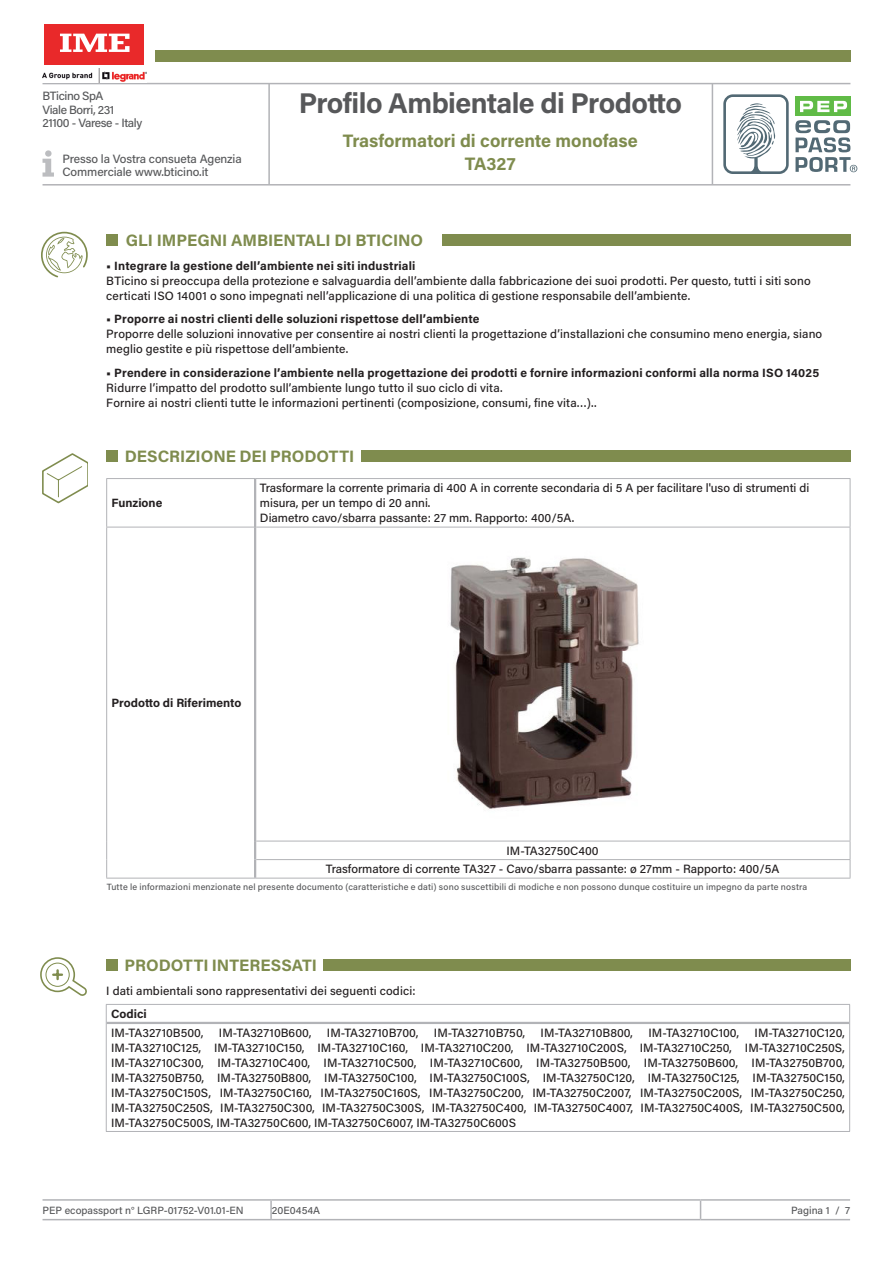
<style>
.page{position:relative;width:893px;height:1263px;background:#fff}
.page>*{position:absolute;margin:0;border:0;box-sizing:border-box;transform-origin:0 0}
.t1{font:700 28.5px "Acumin Pro";letter-spacing:-.02em;color:#57585a}
.t2{font:700 18px/22.5px "Acumin Pro";letter-spacing:-.005em;color:#7f8c4e;text-align:center}
.t3{font:700 16.5px "Acumin Pro";color:#7f8c4e}
.t4{font:500 12px/15px "Acumin Pro";letter-spacing:.005em;color:#231f20}
.t5{font:700 12px "Acumin Pro";letter-spacing:.015em;color:#231f20}
.t6{font:500 12px/13.5px "Acumin Pro";letter-spacing:-.02em;color:#57585a}
.t7{font:500 10.5px "Acumin Pro";color:#57585a}
.t8{font:500 9px "Acumin Pro";letter-spacing:.02em;color:#57585a}
</style>
<div class="page">
<hr style="left:701px;top:1199px;width:149px;height:2px;background:#b2b3b7">
<hr style="left:701px;top:1219px;width:149px;height:1px;background:#b2b3b7">
<hr style="left:43px;top:1199px;width:228px;height:2px;background:#b2b3b7">
<hr style="left:271px;top:1199px;width:430px;height:2px;background:#b2b3b7">
<svg style="left:270px;top:1201px;width:2px;height:18px"></svg>
<svg style="left:700px;top:1201px;width:1px;height:18px"></svg>
<hr style="left:43px;top:1219px;width:228px;height:1px;background:#b2b3b7">
<hr style="left:271px;top:1219px;width:430px;height:1px;background:#b2b3b7">
<div style="left:795px;top:97px;width:56px;height:19px;background:#60bb46"></div>
<svg style="left:800px;top:101px;width:47px;height:11px"></svg>
<svg style="left:723px;top:94px;width:66px;height:80px"></svg>
<svg style="left:795px;top:120px;width:62px;height:52px"></svg>
<hr style="left:43px;top:83px;width:807px;height:1px;background:#b2b3b7">
<hr style="left:43px;top:184px;width:807px;height:2px;background:#b2b3b7">
<hr style="left:268px;top:84px;width:2px;height:100px;background:#b2b3b7">
<hr style="left:712px;top:84px;width:1px;height:100px;background:#b2b3b7">
<div style="left:155px;top:50px;width:695px;height:12px;background:#7f8c4e"></div>
<svg style="left:43px;top:150px;width:11px;height:27px"></svg>
<svg style="left:41px;top:232px;width:47px;height:45px"></svg>
<div style="left:106px;top:234px;width:12px;height:12px;background:#7f8c4e"></div>
<div style="left:442px;top:234px;width:408px;height:12px;background:#7f8c4e"></div>
<div style="left:44px;top:25px;width:100px;height:40px;background:#e9292a"></div>
<svg style="left:60px;top:34px;width:70px;height:18px"></svg>
<img style="left:43px;top:68px;width:103px;height:14px">
<div style="left:106px;top:959px;width:12px;height:12px;background:#7f8c4e"></div>
<div style="left:323px;top:959px;width:527px;height:12px;background:#7f8c4e"></div>
<div style="left:106px;top:450px;width:12px;height:12px;background:#7f8c4e"></div>
<div style="left:361px;top:450px;width:489px;height:12px;background:#7f8c4e"></div>
<svg style="left:40px;top:957px;width:47px;height:39px"></svg>
<hr style="left:106px;top:478px;width:149px;height:1px;background:#b2b3b7">
<hr style="left:106px;top:479px;width:1px;height:48px;background:#b2b3b7">
<hr style="left:106px;top:527px;width:148px;height:1px;background:#b2b3b7">
<hr style="left:106px;top:527px;width:1px;height:314px;background:#b2b3b7">
<svg style="left:106px;top:841px;width:1px;height:37px"></svg>
<hr style="left:106px;top:878px;width:149px;height:1px;background:#b2b3b7">
<hr style="left:255px;top:878px;width:595px;height:1px;background:#b2b3b7">
<hr style="left:255px;top:478px;width:595px;height:1px;background:#b2b3b7">
<hr style="left:850px;top:479px;width:1px;height:48px;background:#b2b3b7">
<hr style="left:256px;top:527px;width:594px;height:1px;background:#b2b3b7">
<hr style="left:850px;top:527px;width:1px;height:314px;background:#b2b3b7">
<hr style="left:256px;top:841px;width:594px;height:1px;background:#b2b3b7">
<hr style="left:256px;top:859px;width:594px;height:1px;background:#b2b3b7">
<svg style="left:850px;top:841px;width:1px;height:37px"></svg>
<hr style="left:254px;top:479px;width:2px;height:48px;background:#b2b3b7">
<hr style="left:254px;top:527px;width:2px;height:314px;background:#b2b3b7">
<svg style="left:254px;top:841px;width:2px;height:37px"></svg>
<svg style="left:42px;top:453px;width:46px;height:50px"></svg>
<img style="left:450px;top:557px;width:189px;height:252px">
<hr style="left:106px;top:1004px;width:744px;height:1px;background:#b2b3b7">
<svg style="left:849px;top:1005px;width:1px;height:18px"></svg>
<hr style="left:849px;top:1023px;width:1px;height:108px;background:#b2b3b7">
<hr style="left:106px;top:1131px;width:744px;height:1px;background:#b2b3b7">
<hr style="left:107px;top:1022px;width:742px;height:2px;background:#b2b3b7">
<svg style="left:106px;top:1005px;width:1px;height:18px"></svg>
<hr style="left:106px;top:1023px;width:1px;height:108px;background:#b2b3b7">
<p class="t6" style="left:43px;top:89px;width:101px">BTicino SpA<br>Viale Borri, 231<br>21100 - Varese - Italy</p>
<p class="t6" style="left:62px;top:151px;width:181px">Presso la Vostra consueta Agenzia<br>Commerciale www.bticino.it</p>
<h1 class="t1" style="left:299px;top:83px;width:385px">Profilo Ambientale di Prodotto</h1>
<h2 class="t2" style="left:343px;top:129px;width:296px">Trasformatori di corrente monofase<br>TA327</h2>
<h3 class="t3" style="left:126px;top:229px;width:299px">GLI IMPEGNI AMBIENTALI DI BTICINO</h3>
<p class="t5" style="left:106px;top:257px;width:311px">• Integrare la gestione dell’ambiente nei siti industriali</p>
<p class="t4" style="left:106px;top:272px;width:706px">BTicino si preoccupa della protezione e salvaguardia dell’ambiente dalla fabbricazione dei suoi prodotti. Per questo, tutti i siti sono certicati ISO 14001 o sono impegnati nell’applicazione di una politica di gestione responsabile dell’ambiente.</p>
<p class="t5" style="left:106px;top:310px;width:375px">• Proporre ai nostri clienti delle soluzioni rispettose dell’ambiente</p>
<p class="t4" style="left:106px;top:326px;width:717px">Proporre delle soluzioni innovative per consentire ai nostri clienti la progettazione d’installazioni che consumino meno energia, siano meglio gestite e più rispettose dell’ambiente.</p>
<p class="t5" style="left:106px;top:364px;width:714px">• Prendere in considerazione l’ambiente nella progettazione dei prodotti e fornire informazioni conformi alla norma ISO 14025</p>
<p class="t4" style="left:106px;top:379px;width:492px">Ridurre l’impatto del prodotto sull’ambiente lungo tutto il suo ciclo di vita.<br>Fornire ai nostri clienti tutte le informazioni pertinenti (composizione, consumi, fine vita…)..</p>
<p class="t3" style="left:125px;top:444px;width:231px">DESCRIZIONE DEI PRODOTTI</p>
<p class="t5" style="left:112px;top:495px;width:52px">Funzione</p>
<p class="t4" style="left:260px;top:480px;width:551px">Trasformare la corrente primaria di 400 A in corrente secondaria di 5 A per facilitare l'uso di strumenti di misura, per un tempo di 20 anni.<br>Diametro cavo/sbarra passante: 27 mm. Rapporto: 400/5A.</p>
<p class="t5" style="left:112px;top:694px;width:131px">Prodotto di Riferimento</p>
<p class="t4" style="left:506px;top:842px;width:94px">IM-TA32750C400</p>
<p class="t4" style="left:326px;top:861px;width:455px">Trasformatore di corrente TA327 - Cavo/sbarra passante: ø 27mm - Rapporto: 400/5A</p>
<p class="t8" style="left:107px;top:880px;width:702px">Tutte le informazioni menzionate nel presente documento (caratteristiche e dati) sono suscettibili di modiche e non possono dunque costituire un impegno da parte nostra</p>
<p class="t3" style="left:124px;top:954px;width:194px">PRODOTTI INTERESSATI</p>
<p class="t4" style="left:106px;top:983px;width:311px">I dati ambientali sono rappresentativi dei seguenti codici:</p>
<p class="t5" style="left:111px;top:1005px;width:37px">Codici</p>
<p class="t4" style="left:111px;top:1024px;width:94px">IM-TA32710B500,</p>
<p class="t4" style="left:219px;top:1024px;width:94px">IM-TA32710B600,</p>
<p class="t4" style="left:327px;top:1024px;width:93px">IM-TA32710B700,</p>
<p class="t4" style="left:434px;top:1024px;width:93px">IM-TA32710B750,</p>
<p class="t4" style="left:541px;top:1024px;width:94px">IM-TA32710B800,</p>
<p class="t4" style="left:648px;top:1024px;width:92px">IM-TA32710C100,</p>
<p class="t4" style="left:755px;top:1024px;width:92px">IM-TA32710C120,</p>
<p class="t4" style="left:111px;top:1039px;width:735px">IM-TA32710C125, IM-TA32710C150, IM-TA32710C160, IM-TA32710C200, IM-TA32710C200S, IM-TA32710C250, IM-TA32710C250S,</p>
<p class="t4" style="left:111px;top:1054px;width:735px">IM-TA32710C300, IM-TA32710C400, IM-TA32710C500, IM-TA32710C600, IM-TA32750B500, IM-TA32750B600, IM-TA32750B700,</p>
<p class="t4" style="left:111px;top:1069px;width:735px">IM-TA32750B750, IM-TA32750B800, IM-TA32750C100, IM-TA32750C100S, IM-TA32750C120, IM-TA32750C125, IM-TA32750C150,</p>
<p class="t4" style="left:111px;top:1084px;width:735px">IM-TA32750C150S, IM-TA32750C160, IM-TA32750C160S, IM-TA32750C200, IM-TA32750C2007, IM-TA32750C200S, IM-TA32750C250,</p>
<p class="t4" style="left:111px;top:1099px;width:735px">IM-TA32750C250S, IM-TA32750C300, IM-TA32750C300S, IM-TA32750C400, IM-TA32750C4007, IM-TA32750C400S, IM-TA32750C500,</p>
<p class="t4" style="left:111px;top:1114px;width:406px">IM-TA32750C500S, IM-TA32750C600, IM-TA32750C6007, IM-TA32750C600S</p>
<p class="t7" style="left:43px;top:1203px;width:203px">PEP ecopassport n° LGRP-01752-V01.01-EN</p>
<p class="t7" style="left:272px;top:1203px;width:50px">20E0454A</p>
<p class="t7" style="left:791px;top:1203px;width:60px">Pagina 1 / 7</p>
</div>
